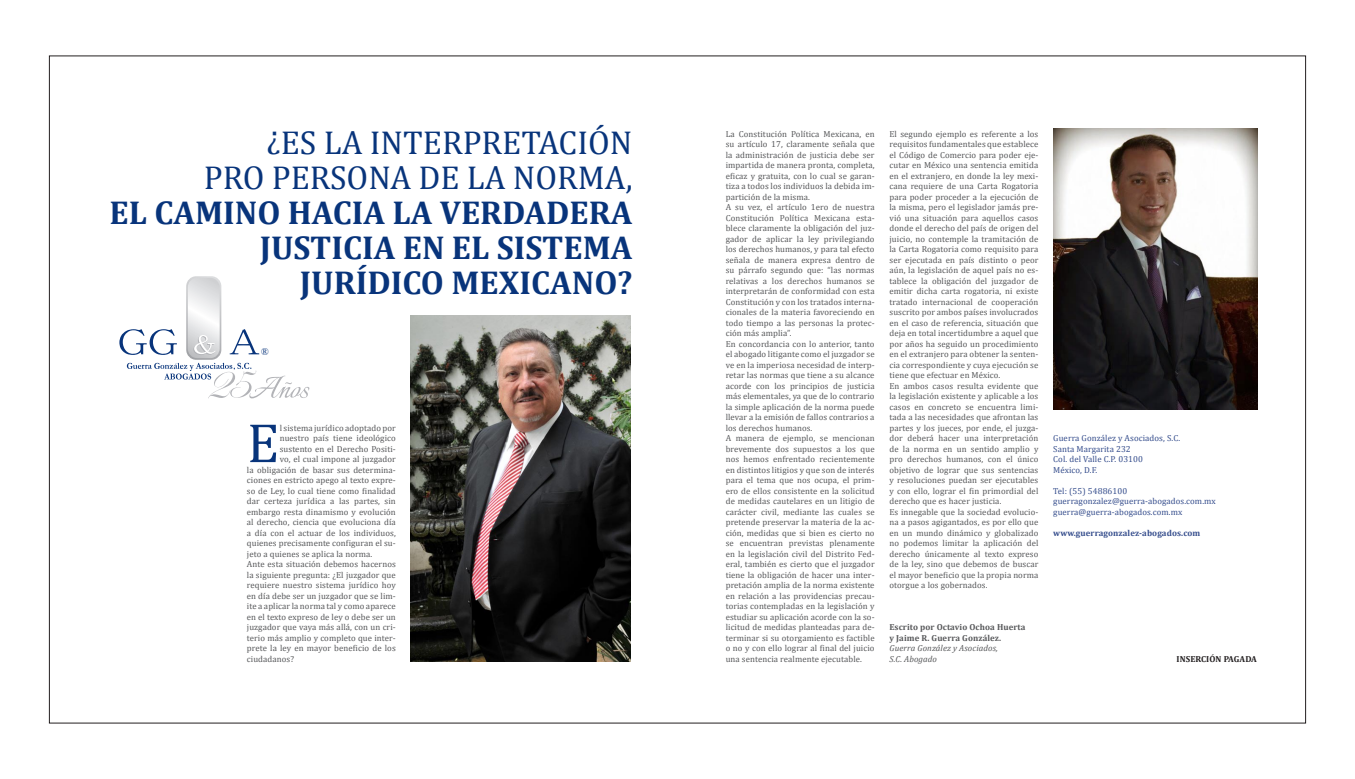
<style>
.page{position:relative;width:1355px;height:779px;background:#fff}
.page>*{position:absolute;margin:0;border:0;box-sizing:border-box;transform-origin:0 0}
.t1{font:56px "Cambria";color:#08347b}
.t2{font:700 33.25px/35px "Cambria";color:#08347b;text-align:right}
.t3{font:33.25px/35px "Cambria";color:#08347b;text-align:right}
.t4{font:10.06px "Garamond";color:#08347b}
.t5{font:8.75px/10.5px "Cambria";letter-spacing:.01em;color:#57585a}
.t6{font:8.75px/10.5px "Cambria";letter-spacing:.01em;color:#364e8d}
.t7{font:700 8.75px/10.5px "Cambria";letter-spacing:.01em;color:#57585a}
.t8{font:italic 8.75px/10.5px "Cambria";letter-spacing:.01em;color:#57585a}
.t9{font:700 8.75px "Cambria";letter-spacing:.01em;color:#364e8d}
.t10{font:700 8.75px "Cambria";letter-spacing:.01em;color:#231f20}
</style>
<div class="page">
<img style="left:410px;top:315px;width:220px;height:347px">
<img style="left:1053px;top:129px;width:203px;height:281px">
<svg style="left:119px;top:276px;width:190px;height:122px"></svg>
<h2 class="t3" style="left:204px;top:125px;width:430px">¿Es la interpretación pro persona de la norma,</h2>
<h2 class="t2" style="left:109px;top:194px;width:524px">el camino hacia la verdadera justicia en el sistema jurídico mexicano?</h2>
<p class="t4" style="left:261px;top:346px;width:9px">®</p>
<h1 class="t1" style="left:247px;top:410px;width:34px">E</h1>
<p class="t5" style="left:280px;top:422px;width:118px">l sistema jurídico adoptado por</p>
<p class="t5" style="left:280px;top:433px;width:118px">nuestro país tiene ideológico</p>
<p class="t5" style="left:280px;top:443px;width:118px">sustento en el Derecho Positi-</p>
<p class="t5" style="left:280px;top:454px;width:118px">vo, el cual impone al juzgador</p>
<p class="t5" style="left:247px;top:464px;width:150px">la obligación de basar sus determina-</p>
<p class="t5" style="left:247px;top:475px;width:150px">ciones en estricto apego al texto expre-</p>
<p class="t5" style="left:247px;top:485px;width:150px">so de Ley, lo cual tiene como finalidad</p>
<p class="t5" style="left:247px;top:496px;width:150px">dar certeza jurídica a las partes, sin</p>
<p class="t5" style="left:247px;top:506px;width:150px">embargo resta dinamismo y evolución</p>
<p class="t5" style="left:247px;top:517px;width:150px">al derecho, ciencia que evoluciona día</p>
<p class="t5" style="left:247px;top:527px;width:150px">a día con el actuar de los individuos,</p>
<p class="t5" style="left:247px;top:538px;width:150px">quienes precisamente configuran el su-</p>
<p class="t5" style="left:247px;top:548px;width:127px">jeto a quienes se aplica la norma.</p>
<p class="t5" style="left:247px;top:559px;width:150px">Ante esta situación debemos hacernos</p>
<p class="t5" style="left:247px;top:569px;width:150px">la siguiente pregunta: ¿El juzgador que</p>
<p class="t5" style="left:247px;top:580px;width:150px">requiere nuestro sistema jurídico hoy</p>
<p class="t5" style="left:247px;top:590px;width:150px">en día debe ser un juzgador que se lim-</p>
<p class="t5" style="left:247px;top:601px;width:150px">ite a aplicar la norma tal y como aparece</p>
<p class="t5" style="left:247px;top:611px;width:150px">en el texto expreso de ley o debe ser un</p>
<p class="t5" style="left:247px;top:622px;width:150px">juzgador que vaya más allá, con un cri-</p>
<p class="t5" style="left:247px;top:632px;width:150px">terio más amplio y completo que inter-</p>
<p class="t5" style="left:247px;top:643px;width:150px">prete la ley en mayor beneficio de los</p>
<p class="t5" style="left:247px;top:653px;width:49px">ciudadanos?</p>
<p class="t5" style="left:725px;top:128px;width:150px">La Constitución Política Mexicana, en su artículo 17, claramente señala que la administración de justicia debe ser impartida de manera pronta, completa, eficaz y gratuita, con lo cual se garan&shy;tiza a todos los individuos la debida im&shy;partición de la misma.<br>A su vez, el artículo 1ero de nuestra Constitución Política Mexicana esta&shy;blece claramente la obligación del juz&shy;gador de aplicar la ley privilegiando los derechos humanos, y para tal efecto señala de manera expresa dentro de su párrafo segundo que: “las normas relativas a los derechos humanos se interpretarán de conformidad con esta Constitución y con los tratados interna&shy;cionales de la materia favoreciendo en todo tiempo a las personas la protec&shy;ción más amplia”.<br>En concordancia con lo anterior, tanto el abogado litigante como el juzgador se ve en la imperiosa necesidad de interp&shy;retar las normas que tiene a su alcance acorde con los principios de justicia más elementales, ya que de lo contrario la simple aplicación de la norma puede llevar a la emisión de fallos contrarios a los derechos humanos.<br>A manera de ejemplo, se mencionan brevemente dos supuestos a los que nos hemos enfrentado recientemente en distintos litigios y que son de interés para el tema que nos ocupa, el prim&shy;ero de ellos consistente en la solicitud de medidas cautelares en un litigio de carácter civil, mediante las cuales se pretende preservar la materia de la ac&shy;ción, medidas que si bien es cierto no se encuentran previstas plenamente en la legislación civil del Distrito Fed&shy;eral, también es cierto que el juzgador tiene la obligación de hacer una inter&shy;pretación amplia de la norma existente en relación a las providencias precau&shy;torias contempladas en la legislación y estudiar su aplicación acorde con la so&shy;licitud de medidas planteadas para de&shy;terminar si su otorgamiento es factible o no y con ello lograr al final del juicio una sentencia realmente ejecutable.</p>
<p class="t5" style="left:889px;top:128px;width:150px">El segundo ejemplo es referente a los requisitos fundamentales que establece el Código de Comercio para poder eje&shy;cutar en México una sentencia emitida en el extranjero, en donde la ley mexi&shy;cana requiere de una Carta Rogatoria para poder proceder a la ejecución de la misma, pero el legislador jamás pre&shy;vió una situación para aquellos casos donde el derecho del país de origen del juicio, no contemple la tramitación de la Carta Rogatoria como requisito para ser ejecutada en país distinto o peor aún, la legislación de aquel país no es&shy;tablece la obligación del juzgador de emitir dicha carta rogatoria, ni existe tratado internacional de cooperación suscrito por ambos países involucrados en el caso de referencia, situación que deja en total incertidumbre a aquel que por años ha seguido un procedimiento en el extranjero para obtener la senten&shy;cia correspondiente y cuya ejecución se tiene que efectuar en México.<br>En ambos casos resulta evidente que la legislación existente y aplicable a los casos en concreto se encuentra limi&shy;tada a las necesidades que afrontan las partes y los jueces, por ende, el juzga&shy;dor deberá hacer una interpretación de la norma en un sentido amplio y pro derechos humanos, con el único objetivo de lograr que sus sentencias y resoluciones puedan ser ejecutables y con ello, lograr el fin primordial del derecho que es hacer justicia.<br>Es innegable que la sociedad evolucio&shy;na a pasos agigantados, es por ello que en un mundo dinámico y globalizado no podemos limitar la aplicación del derecho únicamente al texto expreso de la ley, sino que debemos de buscar el mayor beneficio que la propia norma otorgue a los gobernados.</p>
<p class="t7" style="left:889px;top:622px;width:137px">Escrito por Octavio Ochoa Huerta y Jaime R. Guerra González.</p>
<p class="t8" style="left:889px;top:643px;width:110px">Guerra González y Asociados,<br>S.C. Abogado</p>
<p class="t10" style="left:1176px;top:653px;width:82px">Inserción pagada</p>
<p class="t6" style="left:1053px;top:433px;width:128px">Guerra González y Asociados, S.C.<br>Santa Margarita 232<br>Col. del Valle C.P. 03100<br>México, D.F.</p>
<p class="t6" style="left:1053px;top:485px;width:164px">Tel: (55) 54886100 guerragonzalez@guerra-abogados.com.mx guerra@guerra-abogados.com.mx</p>
<p class="t9" style="left:1053px;top:527px;width:148px">www.guerragonzalez-abogados.com</p>
</div>
